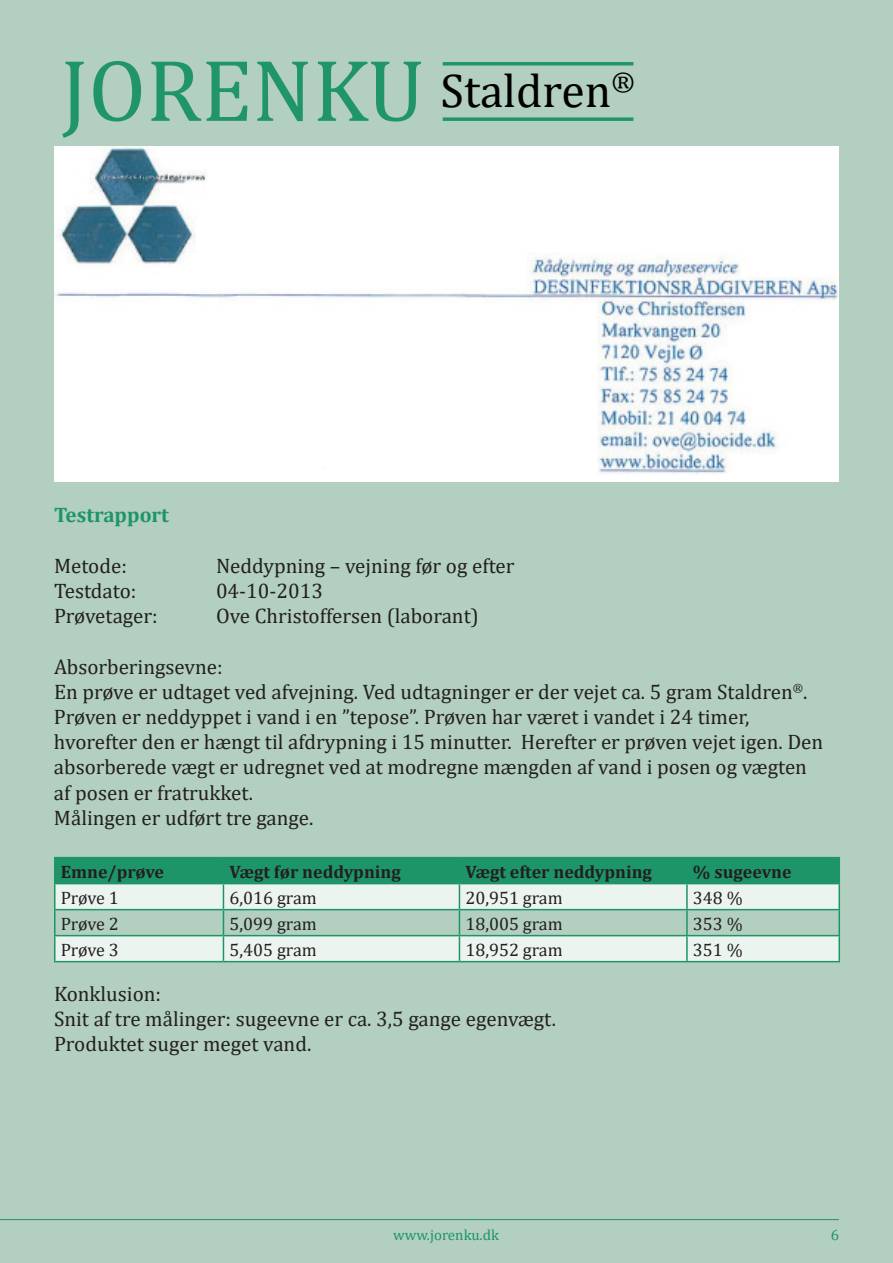
<style>
.page{position:relative;width:893px;height:1263px;background:#b2cfbf}
.page>*{position:absolute;margin:0;border:0;box-sizing:border-box;transform-origin:0 0}
.t1{font:47.55px "Cambria";color:#000001}
.t2{font:21px/25.2px "Cambria";color:#231f20}
.t3{font:700 21px "Cambria";color:#1d9569}
.t4{font:18px "Cambria";color:#231f20}
.t5{font:700 18px "Cambria";color:#231f20}
.t6{font:15px "Cambria";color:#1d9569}
.s1{font-size:88.65px;color:#1f9569}
</style>
<div class="page">
<hr style="left:0;top:1219px;width:839px;height:1px;background:#1d9569">
<hr style="left:54px;top:884px;width:2px;height:25px;background:#1d9569">
<hr style="left:838px;top:884px;width:2px;height:25px;background:#1d9569">
<hr style="left:54px;top:909px;width:169px;height:1px;background:#1d9569">
<hr style="left:54px;top:910px;width:2px;height:25px;background:#1d9569">
<hr style="left:687px;top:909px;width:153px;height:1px;background:#1d9569">
<hr style="left:838px;top:910px;width:2px;height:25px;background:#1d9569">
<hr style="left:54px;top:935px;width:169px;height:1px;background:#1d9569">
<hr style="left:54px;top:936px;width:2px;height:25px;background:#1d9569">
<hr style="left:687px;top:935px;width:153px;height:1px;background:#1d9569">
<hr style="left:838px;top:936px;width:2px;height:25px;background:#1d9569">
<hr style="left:54px;top:961px;width:169px;height:1px;background:#1d9569">
<hr style="left:223px;top:961px;width:236px;height:1px;background:#1d9569">
<hr style="left:459px;top:961px;width:228px;height:1px;background:#1d9569">
<hr style="left:687px;top:961px;width:153px;height:1px;background:#1d9569">
<hr style="left:54px;top:857px;width:169px;height:1px;background:#1d9569">
<hr style="left:54px;top:858px;width:2px;height:25px;background:#1d9569">
<hr style="left:223px;top:857px;width:236px;height:1px;background:#1d9569">
<hr style="left:459px;top:857px;width:228px;height:1px;background:#1d9569">
<svg style="left:55px;top:858px;width:784px;height:103px"></svg>
<hr style="left:687px;top:857px;width:153px;height:1px;background:#1d9569">
<hr style="left:686px;top:858px;width:2px;height:25px;background:#1d9569">
<hr style="left:838px;top:858px;width:2px;height:25px;background:#1d9569">
<hr style="left:54px;top:883px;width:169px;height:1px;background:#1d9569">
<hr style="left:223px;top:883px;width:236px;height:1px;background:#1d9569">
<hr style="left:459px;top:883px;width:228px;height:1px;background:#1d9569">
<hr style="left:687px;top:883px;width:153px;height:1px;background:#1d9569">
<svg style="left:443px;top:62px;width:190px;height:4px"></svg>
<svg style="left:443px;top:117px;width:190px;height:4px"></svg>
<div style="left:54px;top:146px;width:785px;height:335px;background:#fff"></div>
<img style="left:54px;top:147px;width:785px;height:327px">
<h1 class="t1" style="left:61px;top:63px;width:576px"><span class="s1">JORENKU</span> Staldren<sup>®</sup></h1>
<p class="t3" style="left:54px;top:500px;width:116px">Testrapport</p>
<p class="t2" style="left:54px;top:553px;width:74px">Metode:</p>
<p class="t2" style="left:216px;top:553px;width:300px">Neddypning – vejning før og efter</p>
<p class="t2" style="left:54px;top:578px;width:84px">Testdato:</p>
<p class="t2" style="left:216px;top:578px;width:109px">04-10-2013</p>
<p class="t2" style="left:54px;top:603px;width:105px">Prøvetager:</p>
<p class="t2" style="left:216px;top:603px;width:264px">Ove Christoffersen (laborant)</p>
<p class="t2" style="left:54px;top:654px;width:771px">Absorberingsevne:<br>En prøve er udtaget ved afvejning. Ved udtagninger er der vejet ca. 5 gram Staldren<sup>®</sup>.<br>Prøven er neddyppet i vand i en ”tepose”. Prøven har været i vandet i 24 timer, hvorefter den er hængt til afdrypning i 15 minutter. Herefter er prøven vejet igen. Den absorberede vægt er udregnet ved at modregne mængden af vand i posen og vægten af posen er fratrukket.<br>Målingen er udført tre gange.</p>
<p class="t5" style="left:61px;top:859px;width:105px">Emne/prøve</p>
<p class="t5" style="left:229px;top:859px;width:173px">Vægt før neddypning</p>
<p class="t5" style="left:465px;top:859px;width:188px">Vægt efter neddypning</p>
<p class="t5" style="left:693px;top:859px;width:100px">% sugeevne</p>
<p class="t4" style="left:61px;top:887px;width:60px">Prøve 1</p>
<p class="t4" style="left:229px;top:887px;width:89px">6,016 gram</p>
<p class="t4" style="left:465px;top:887px;width:99px">20,951 gram</p>
<p class="t4" style="left:693px;top:887px;width:51px">348 %</p>
<p class="t4" style="left:61px;top:913px;width:60px">Prøve 2</p>
<p class="t4" style="left:229px;top:913px;width:89px">5,099 gram</p>
<p class="t4" style="left:465px;top:913px;width:99px">18,005 gram</p>
<p class="t4" style="left:693px;top:913px;width:51px">353 %</p>
<p class="t4" style="left:61px;top:939px;width:60px">Prøve 3</p>
<p class="t4" style="left:229px;top:939px;width:89px">5,405 gram</p>
<p class="t4" style="left:465px;top:939px;width:99px">18,952 gram</p>
<p class="t4" style="left:693px;top:939px;width:51px">351 %</p>
<p class="t2" style="left:54px;top:981px;width:503px">Konklusion:<br>Snit af tre målinger: sugeevne er ca. 3,5 gange egenvægt.<br>Produktet suger meget vand.</p>
<p class="t6" style="left:393px;top:1226px;width:107px">www.jorenku.dk</p>
<p class="t6" style="left:831px;top:1226px;width:10px">6</p>
</div>
